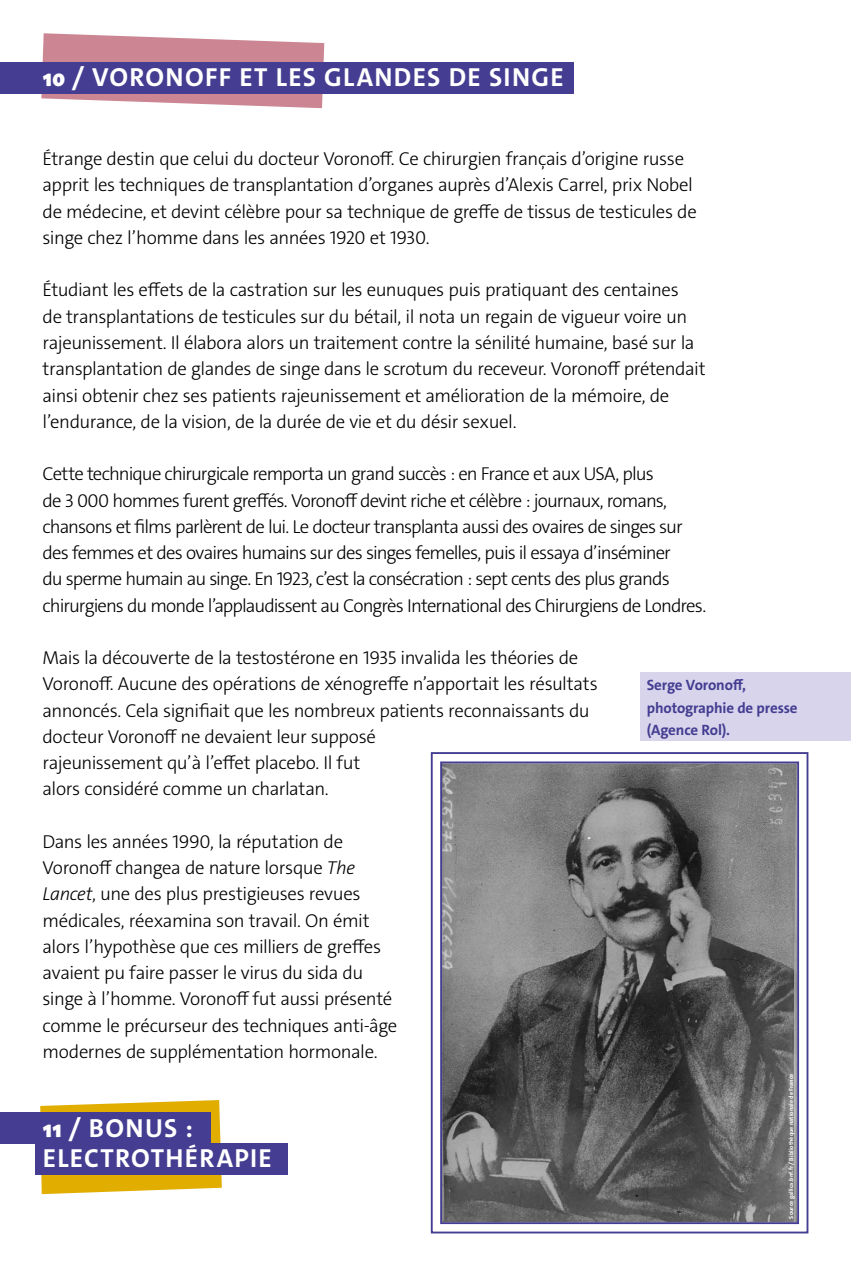
<style>
.page{position:relative;width:851px;height:1276px;background:#fff}
.page>*{position:absolute;margin:0;border:0;box-sizing:border-box;transform-origin:0 0}
.t1{font:700 26.25px/30px "The Sans C4 s";letter-spacing:.05em;color:#fff}
.t2{font:300 18.75px/26.2px "The Sans C4 s";letter-spacing:-.025em;color:#000}
.t3{font:300 18.75px/26.2px "The Sans C4 s";letter-spacing:-.05em;color:#000}
.t4{font:700 15px/22.5px "The Sans C4 s";letter-spacing:-.01em;color:#443d91}
.t5{font:700 6px "The Sans C4 s";letter-spacing:.005em;color:#fff}
.s1{font-family:"Macho";font-weight:800;font-size:22.5px}
.s2{font-style:italic}
</style>
<div class="page">
<svg style="left:40px;top:1100px;width:182px;height:94px"></svg>
<svg style="left:430px;top:752px;width:379px;height:482px;background:#737375"></svg>
<div style="left:440px;top:761px;width:359px;height:463px;border:2px solid #443d91"></div>
<svg style="left:41px;top:33px;width:283px;height:75px"></svg>
<div style="left:0;top:62px;width:573px;height:32px;background:#443d91"></div>
<div style="left:0;top:1111px;width:210px;height:32px;background:#443d91"></div>
<div style="left:35px;top:1143px;width:253px;height:31px;background:#443d91"></div>
<div style="left:640px;top:672px;width:210px;height:69px;background:#d7d4ec"></div>
<h1 class="t1" style="left:43px;top:63px;width:522px"><span class="s1">10</span> / VORONOFF ET LES GLANDES DE SINGE</h1>
<p class="t2" style="left:43px;top:146px;width:655px">Étrange destin que celui du docteur Voronoff. Ce chirurgien français d’origine russe apprit les techniques de transplantation d’organes auprès d’Alexis Carrel, prix Nobel de médecine, et devint célèbre pour sa technique de greffe de tissus de testicules de singe chez l’homme dans les années 1920 et 1930.</p>
<p class="t2" style="left:43px;top:277px;width:664px">Étudiant les effets de la castration sur les eunuques puis pratiquant des centaines<br>de transplantations de testicules sur du bétail, il nota un regain de vigueur voire un rajeunissement. Il élabora alors un traitement contre la sénilité humaine, basé sur la transplantation de glandes de singe dans le scrotum du receveur. Voronoff prétendait ainsi obtenir chez ses patients rajeunissement et amélioration de la mémoire, de l’endurance, de la vision, de la durée de vie et du désir sexuel.</p>
<p class="t3" style="left:43px;top:461px;width:665px">Cette technique chirurgicale remporta un grand succès : en France et aux USA, plus<br>de 3 000 hommes furent greffés. Voronoff devint riche et célèbre : journaux, romans, chansons et films parlèrent de lui. Le docteur transplanta aussi des ovaires de singes sur des femmes et des ovaires humains sur des singes femelles, puis il essaya d’inséminer<br>du sperme humain au singe. En 1923, c’est la consécration : sept cents des plus grands chirurgiens du monde l’applaudissent au Congrès International des Chirurgiens de Londres.</p>
<p class="t2" style="left:43px;top:645px;width:556px">Mais la découverte de la testostérone en 1935 invalida les théories de Voronoff. Aucune des opérations de xénogreffe n’apportait les résultats annoncés. Cela signifiait que les nombreux patients reconnaissants du docteur Voronoff ne devaient leur supposé<br>rajeunissement qu’à l’effet placebo. Il fut<br>alors considéré comme un charlatan.</p>
<p class="t2" style="left:43px;top:828px;width:356px">Dans les années 1990, la réputation de Voronoff changea de nature lorsque <span class="s2">The Lancet</span>, une des plus prestigieuses revues médicales, réexamina son travail. On émit alors l’hypothèse que ces milliers de greffes avaient pu faire passer le virus du sida du singe à l’homme. Voronoff fut aussi présenté comme le précurseur des techniques anti-âge modernes de supplémentation hormonale.</p>
<p class="t4" style="left:646px;top:674px;width:152px">Serge Voronoff, photographie de presse (Agence Rol).</p>
<h1 class="t1" style="left:43px;top:1113px;width:231px"><span class="s1">11</span> / BONUS :<br>ELECTROTHÉRAPIE</h1>
<p class="t5" style="left:787px;top:1218px;width:147px;rotate:-90deg">Source gallica.bnf.fr / Bibliothèque nationale de France</p>
</div>
